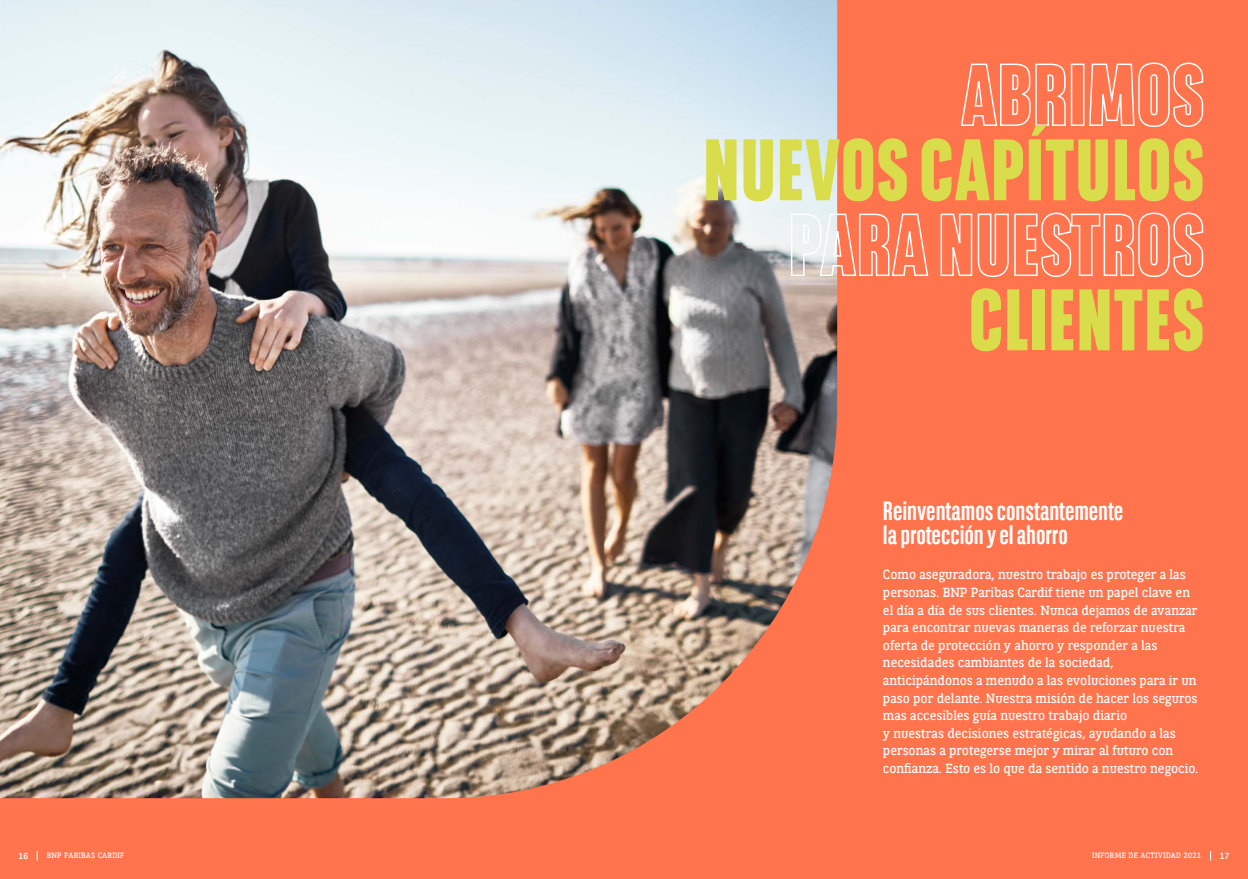
<style>
.page{position:relative;width:1248px;height:879px;background:#fff}
.page>*{position:absolute;margin:0;border:0;box-sizing:border-box;transform-origin:0 0}
.t1{font:800 87px/150px "BNPP Sans Condensed";letter-spacing:.01em;color:#d9dd4c;text-align:right}
.t2{font:700 26.4px/24px "BNPP Sans Condensed";color:#fff}
.t3{font:13.2px/17.6px "BNPP Slab Serif";color:#fff}
.t4{font:8.8px "BNPP Sans";color:#fff}
.t5{font:7.7px "BNPP Slab Serif";letter-spacing:.03em;color:#fff}
</style>
<div class="page">
<div style="left:0;top:0;width:1247px;height:879px;background:#ff734d"></div>
<img style="left:0;top:0;width:837px;height:798px">
<svg style="left:960px;top:63px;width:106px;height:63px"></svg>
<div style="left:1070px;top:64px;width:14px;height:62px;border:2px solid #fff"></div>
<svg style="left:1089px;top:62px;width:114px;height:65px"></svg>
<svg style="left:790px;top:213px;width:139px;height:64px"></svg>
<svg style="left:940px;top:212px;width:263px;height:66px"></svg>
<h2 class="t1" style="left:703px;top:91px;width:503px">NUEVOS CAPÍTULOS<br>CLIENTES</h2>
<h3 class="t2" style="left:882px;top:498px;width:242px">Reinventamos constantemente la protección y el ahorro</h3>
<p class="t3" style="left:882px;top:565px;width:317px">Como aseguradora, nuestro trabajo es proteger a las personas. BNP Paribas Cardif tiene un papel clave en el día a día de sus clientes. Nunca dejamos de avanzar para encontrar nuevas maneras de reforzar nuestra oferta de protección y ahorro y responder a las necesidades cambiantes de la sociedad, anticipándonos a menudo a las evoluciones para ir un paso por delante. Nuestra misión de hacer los seguros mas accesibles guía nuestro trabajo diario<br>y nuestras decisiones estratégicas, ayudando a las personas a protegerse mejor y mirar al futuro con confianza. Esto es lo que da sentido a nuestro negocio.</p>
<p class="t4" style="left:19px;top:850px;width:11px">16</p>
<p class="t5" style="left:47px;top:850px;width:79px">BNP PARIBAS CARDIF</p>
<p class="t5" style="left:1092px;top:850px;width:110px">INFORME DE ACTIVIDAD 2021</p>
<p class="t4" style="left:1219px;top:850px;width:11px">17</p>
</div>
